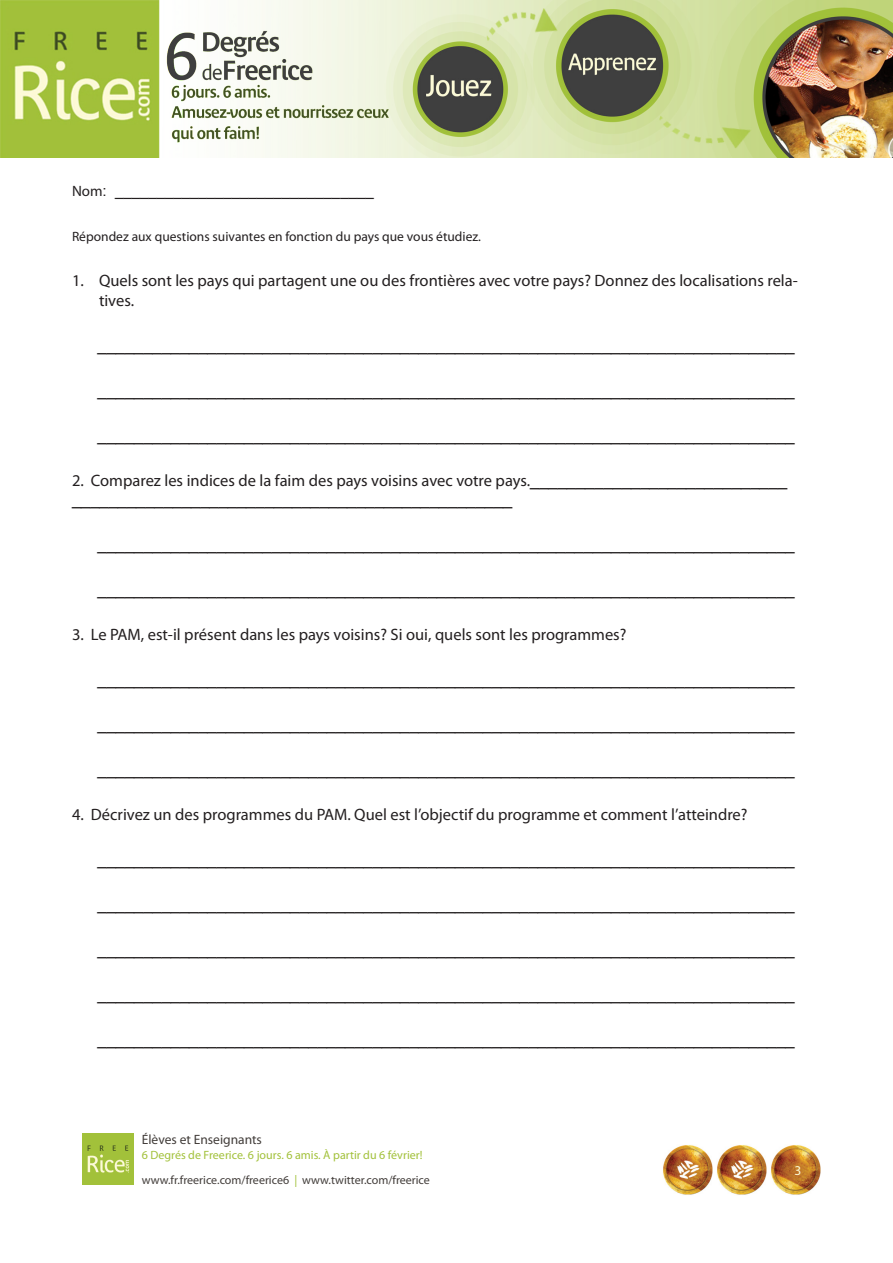
<style>
.page{position:relative;width:893px;height:1263px;background:#fff}
.page>*{position:absolute;margin:0;border:0;box-sizing:border-box;transform-origin:0 0}
.BodyText{font:16.5px/19.5px "Arial";color:#231f20}
.BodyText-2{font:16.5px/19.5px "Myriad Pro";color:#231f20}
.BodyText-3{font:15px "Arial";color:#231f20}
.BodyText-4{font:13.5px "Myriad Pro";color:#231f20}
.t1{font:13.5px "Myriad Pro";color:#423d3a}
.t2{font:13.5px "Myriad Pro";color:#fcfad8}
.t3{font:12px/25.5px "Myriad Pro";color:#423d3a}
.s1{font-family:"Myriad Pro"}
.s2{color:#a2c13a}
</style>
<div class="page">
<img style="left:771px;top:1145px;width:50px;height:50px">
<img style="left:83px;top:1134px;width:50px;height:50px">
<img style="left:717px;top:1145px;width:50px;height:50px">
<img style="left:663px;top:1145px;width:50px;height:50px">
<img style="left:0;top:0;width:893px;height:157px">
<p class="BodyText-3" style="left:72px;top:181px;width:303px"><span class="s1">Nom</span>: _______________________________</p>
<p class="BodyText-4" style="left:72px;top:228px;width:411px">Répondez aux questions suivantes en fonction du pays que vous étudiez.</p>
<p class="BodyText-2" style="left:99px;top:270px;width:700px;text-indent:-27px">1. Quels sont les pays qui partagent une ou des frontières avec votre pays? Donnez des localisations rela&shy;tives.</p>
<p class="BodyText" style="left:97px;top:335px;width:699px">____________________________________________________________________________</p>
<p class="BodyText" style="left:97px;top:380px;width:699px">____________________________________________________________________________</p>
<p class="BodyText" style="left:97px;top:425px;width:699px">____________________________________________________________________________</p>
<p class="BodyText" style="left:72px;top:470px;width:717px"><span class="s1">2. Comparez les indices de la faim des pays voisins avec votre pays.</span>____________________________ ________________________________________________</p>
<p class="BodyText" style="left:97px;top:535px;width:699px">____________________________________________________________________________</p>
<p class="BodyText" style="left:97px;top:580px;width:699px">____________________________________________________________________________</p>
<p class="BodyText-2" style="left:72px;top:624px;width:556px">3. Le PAM, est-il présent dans les pays voisins? Si oui, quels sont les programmes?</p>
<p class="BodyText" style="left:97px;top:670px;width:699px">____________________________________________________________________________</p>
<p class="BodyText" style="left:97px;top:715px;width:699px">____________________________________________________________________________</p>
<p class="BodyText" style="left:97px;top:760px;width:699px">____________________________________________________________________________</p>
<p class="BodyText-2" style="left:72px;top:804px;width:677px">4. Décrivez un des programmes du PAM. Quel est l’objectif du programme et comment l’atteindre?</p>
<p class="BodyText" style="left:97px;top:850px;width:699px">____________________________________________________________________________</p>
<p class="BodyText" style="left:97px;top:895px;width:699px">____________________________________________________________________________</p>
<p class="BodyText" style="left:97px;top:940px;width:699px">____________________________________________________________________________</p>
<p class="BodyText" style="left:97px;top:985px;width:699px">____________________________________________________________________________</p>
<p class="BodyText" style="left:97px;top:1030px;width:699px">____________________________________________________________________________</p>
<p class="t1" style="left:142px;top:1131px;width:122px">Élèves et Enseignants</p>
<p class="t3" style="left:142px;top:1142px;width:290px"><span class="s2">6 Degrés de Freerice. 6 jours. 6 amis. À partir du 6 février! </span>www.fr.freerice.com/freerice6 <span class="s2">|</span> www.twitter.com/freerice</p>
<p class="t2" style="left:794px;top:1162px;width:8px">3</p>
</div>
